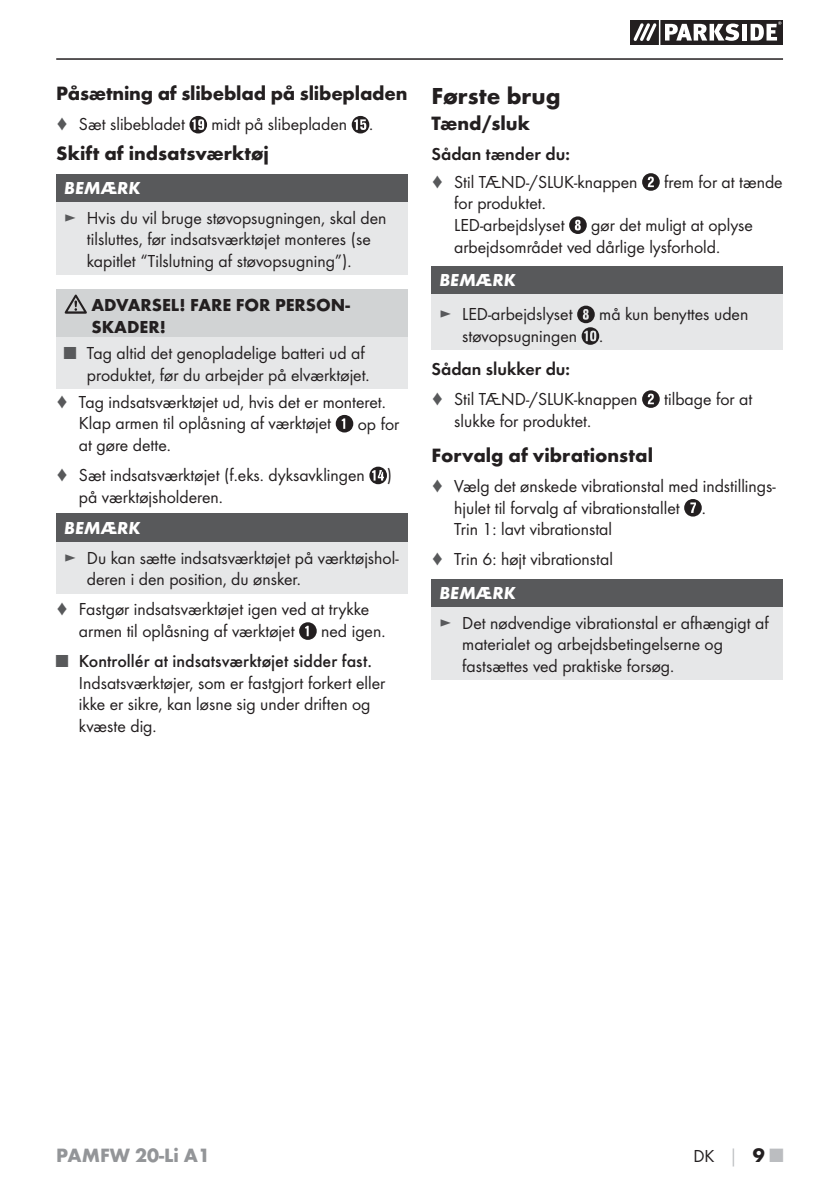
<style>
.page{position:relative;width:839px;height:1190px;background:#fff}
.page>*{position:absolute;margin:0;border:0;box-sizing:border-box;transform-origin:0 0}
.t1{font:700 24px "Futura";color:#231f20}
.t2{font:700 20px "Futura";color:#231f20}
.t3{font:700 20px "Futura";color:#939598}
.t4{font:18px/21.6px "Futura Boo";color:#231f20}
.t5{font:500 18px "Futura";color:#231f20}
.t6{font:700 18px/21.6px "Futura";color:#231f20}
.t7{font:18px "Futura Dem";color:#231f20}
.t8{font:italic 700 18px "Futura";color:#fff}
.s1{color:#58595b}
.s2{font-family:"Futura Boo";font-weight:400;color:#58595b}
.s3{font-family:"Futura";font-weight:700;color:#bbbdc0}
.s4{font-family:"Futura";font-weight:700;font-size:20px}
.s5{font-family:"Futura";font-weight:700;font-size:20px;color:#bbbdc0}
</style>
<div class="page">
<hr style="left:56px;top:58px;width:726px;height:2px;background:#231f20">
<svg style="left:630px;top:20px;width:152px;height:25px"></svg>
<hr style="left:658px;top:20px;width:2px;height:25px;background:#fff">
<svg style="left:189px;top:116px;width:18px;height:17px"></svg>
<svg style="left:351px;top:116px;width:18px;height:17px"></svg>
<div style="left:56px;top:174px;width:351px;height:28px;background:#58595b"></div>
<div style="left:56px;top:202px;width:351px;height:73px;background:#e6e7e8"></div>
<div style="left:56px;top:288px;width:351px;height:49px;background:#d1d3d4"></div>
<div style="left:56px;top:337px;width:351px;height:51px;background:#e6e7e8"></div>
<svg style="left:65px;top:294px;width:22px;height:20px"></svg>
<svg style="left:335px;top:415px;width:18px;height:17px"></svg>
<svg style="left:369px;top:466px;width:18px;height:18px"></svg>
<div style="left:56px;top:513px;width:351px;height:29px;background:#58595b"></div>
<div style="left:56px;top:542px;width:351px;height:51px;background:#e6e7e8"></div>
<svg style="left:299px;top:622px;width:17px;height:18px"></svg>
<svg style="left:642px;top:173px;width:17px;height:18px"></svg>
<svg style="left:569px;top:216px;width:17px;height:18px"></svg>
<div style="left:431px;top:266px;width:351px;height:29px;background:#58595b"></div>
<div style="left:431px;top:295px;width:351px;height:55px;background:#e6e7e8"></div>
<svg style="left:577px;top:306px;width:22px;height:39px"></svg>
<svg style="left:642px;top:390px;width:17px;height:18px"></svg>
<svg style="left:684px;top:499px;width:17px;height:17px"></svg>
<div style="left:431px;top:579px;width:351px;height:28px;background:#58595b"></div>
<div style="left:431px;top:607px;width:351px;height:73px;background:#e6e7e8"></div>
<p class="t2" style="left:56px;top:86px;width:352px">Påsætning af slibeblad på slibepladen</p>
<p class="t4" style="left:56px;top:115px;width:130px"><span class="s1">♦</span> Sæt slibebladet</p>
<p class="t4" style="left:211px;top:115px;width:163px">midt på slibepladen .</p>
<p class="t2" style="left:56px;top:146px;width:214px">Skift af indsatsværktøj</p>
<p class="t8" style="left:64px;top:176px;width:78px">BEMÆRK</p>
<p class="t4" style="left:87px;top:208px;width:301px;text-indent:-23px"><span class="s1">►</span> Hvis du vil bruge støvopsugningen, skal den tilsluttes, før indsatsværktøjet monteres (se kapitlet “Tilslutning af støvopsugning”).</p>
<p class="t6" style="left:91px;top:296px;width:260px">ADVARSEL! FARE FOR PERSON-<br>SKADER!</p>
<p class="t4" style="left:64px;top:343px;width:307px;text-align:right"><span class="s1">■</span> Tag altid det genopladelige batteri ud af produktet, før du arbejder på elværktøjet.</p>
<p class="t4" style="left:79px;top:392px;width:308px;text-indent:-23px"><span class="s1">♦</span> Tag indsatsværktøjet ud, hvis det er monteret.<br>Klap armen til oplåsning af værktøjet</p>
<p class="t4" style="left:357px;top:413px;width:43px">op for</p>
<p class="t4" style="left:56px;top:431px;width:337px;line-height:30px;text-indent:23px">at gøre dette.<br><span class="s1">♦</span> Sæt indsatsværktøjet (f.eks. dyksavklingen )</p>
<p class="t4" style="left:79px;top:487px;width:145px">på værktøjsholderen.</p>
<p class="t8" style="left:64px;top:516px;width:78px">BEMÆRK</p>
<p class="t4" style="left:87px;top:547px;width:313px;text-indent:-23px"><span class="s1">►</span> Du kan sætte indsatsværktøjet på værktøjshol&shy;deren i den position, du ønsker.</p>
<p class="t4" style="left:79px;top:599px;width:292px;text-indent:-23px"><span class="s1">♦</span> Fastgør indsatsværktøjet igen ved at trykke armen til oplåsning af værktøjet</p>
<p class="t4" style="left:321px;top:621px;width:66px">ned igen.</p>
<p class="t5" style="left:56px;top:653px;width:317px"><span class="s2">■</span> Kontrollér at indsatsværktøjet sidder fast.</p>
<p class="t4" style="left:79px;top:672px;width:308px">Indsatsværktøjer, som er fastgjort forkert eller ikke er sikre, kan løsne sig under driften og kvæste dig.</p>
<h1 class="t1" style="left:431px;top:86px;width:130px">Første brug</h1>
<p class="t2" style="left:431px;top:116px;width:100px">Tænd/sluk</p>
<p class="t7" style="left:431px;top:146px;width:140px">Sådan tænder du:</p>
<p class="t4" style="left:431px;top:172px;width:207px"><span class="s1">♦</span> Stil TÆND-/SLUK-knappen</p>
<p class="t4" style="left:663px;top:172px;width:120px">frem for at tænde</p>
<p class="t4" style="left:454px;top:193px;width:112px">for produktet.<br>LED-arbejdslyset</p>
<p class="t4" style="left:454px;top:215px;width:300px;text-indent:137px">gør det muligt at oplyse arbejdsområdet ved dårlige lysforhold.</p>
<p class="t8" style="left:439px;top:269px;width:78px">BEMÆRK</p>
<p class="t4" style="left:439px;top:304px;width:134px"><span class="s1">►</span> LED-arbejdslyset</p>
<p class="t4" style="left:462px;top:304px;width:287px;text-indent:137px">må kun benyttes uden støvopsugningen .</p>
<p class="t7" style="left:431px;top:361px;width:140px">Sådan slukker du:</p>
<p class="t4" style="left:431px;top:389px;width:207px"><span class="s1">♦</span> Stil TÆND-/SLUK-knappen</p>
<p class="t4" style="left:663px;top:389px;width:89px">tilbage for at</p>
<p class="t4" style="left:454px;top:410px;width:138px">slukke for produktet.</p>
<p class="t2" style="left:431px;top:447px;width:223px">Forvalg af vibrationstal</p>
<p class="t4" style="left:454px;top:476px;width:323px;text-indent:-23px"><span class="s1">♦</span> Vælg det ønskede vibrationstal med indstillings&shy;hjulet til forvalg af vibrationstallet .<br>Trin 1: lavt vibrationstal</p>
<p class="t4" style="left:431px;top:549px;width:183px"><span class="s1">♦</span> Trin 6: højt vibrationstal</p>
<p class="t8" style="left:439px;top:581px;width:78px">BEMÆRK</p>
<p class="t4" style="left:462px;top:613px;width:308px;text-indent:-23px"><span class="s1">►</span> Det nødvendige vibrationstal er afhængigt af materialet og arbejdsbetingelserne og fastsættes ved praktiske forsøg.</p>
<p class="t3" style="left:56px;top:1147px;width:155px">PAMFW 20-Li A1</p>
<p class="t4" style="left:693px;top:1146px;width:91px">DK <span class="s3">│</span> <span class="s4">9</span> <span class="s5">■</span></p>
</div>
